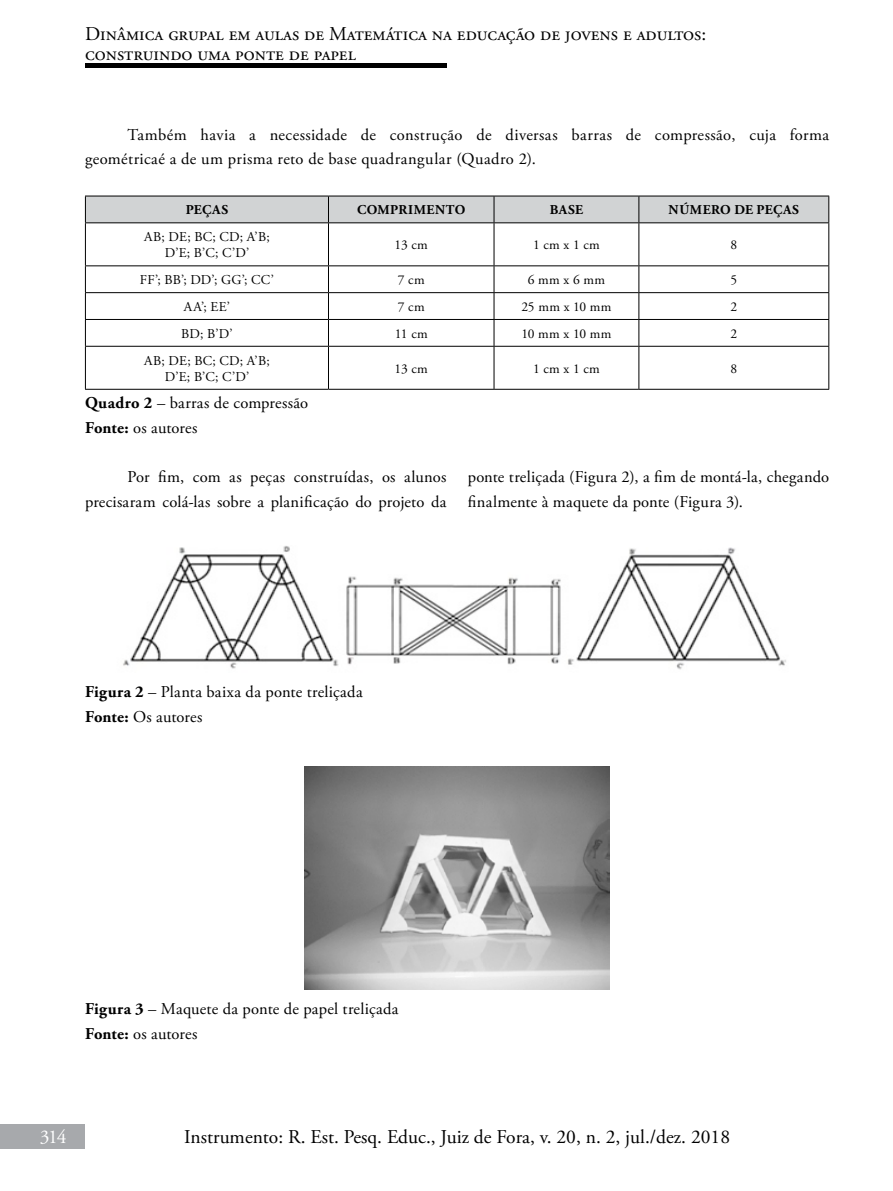
<style>
.page{position:relative;width:893px;height:1191px;background:#fff}
.page>*{position:absolute;margin:0;border:0;box-sizing:border-box;transform-origin:0 0}
.t1{font:19.5px/19.5px "Adobe Garamond Pro";color:#000}
.t2{font:19.5px "Adobe Garamond Pro";color:#fff}
.t3{font:16.5px/24.8px "Adobe Garamond Pro";letter-spacing:.015em;color:#000}
.t4{font:13.5px/16.2px "Adobe Garamond Pro";letter-spacing:.02em;color:#000;text-align:center}
.t5{font:700 13.5px "Adobe Garamond Pro";letter-spacing:.035em;color:#000}
.s1{font-weight:700}
</style>
<div class="page">
<hr style="left:85px;top:64px;width:361px;height:4px;background:#000">
<div style="left:0;top:1124px;width:85px;height:24px;background:#a7a9ac"></div>
<hr style="left:85px;top:265px;width:243px;height:1px;background:#000">
<hr style="left:328px;top:265px;width:166px;height:1px;background:#000">
<hr style="left:494px;top:265px;width:145px;height:1px;background:#000">
<hr style="left:639px;top:265px;width:190px;height:1px;background:#000">
<hr style="left:85px;top:292px;width:243px;height:1px;background:#000">
<hr style="left:328px;top:292px;width:166px;height:1px;background:#000">
<hr style="left:494px;top:292px;width:145px;height:1px;background:#000">
<hr style="left:639px;top:292px;width:190px;height:1px;background:#000">
<hr style="left:85px;top:319px;width:243px;height:1px;background:#000">
<hr style="left:328px;top:319px;width:166px;height:1px;background:#000">
<hr style="left:494px;top:319px;width:145px;height:1px;background:#000">
<hr style="left:639px;top:319px;width:190px;height:1px;background:#000">
<hr style="left:85px;top:346px;width:243px;height:1px;background:#000">
<hr style="left:328px;top:346px;width:166px;height:1px;background:#000">
<hr style="left:494px;top:346px;width:145px;height:1px;background:#000">
<hr style="left:639px;top:346px;width:190px;height:1px;background:#000">
<hr style="left:85px;top:389px;width:243px;height:1px;background:#000">
<hr style="left:328px;top:389px;width:166px;height:1px;background:#000">
<hr style="left:494px;top:389px;width:145px;height:1px;background:#000">
<hr style="left:639px;top:389px;width:190px;height:1px;background:#000">
<hr style="left:85px;top:223px;width:1px;height:42px;background:#000">
<svg style="left:85px;top:266px;width:1px;height:80px"></svg>
<hr style="left:85px;top:347px;width:1px;height:42px;background:#000">
<svg style="left:85px;top:196px;width:744px;height:27px;background:#c6c8c9"></svg>
<hr style="left:328px;top:223px;width:1px;height:42px;background:#000">
<hr style="left:494px;top:223px;width:1px;height:42px;background:#000">
<hr style="left:638px;top:223px;width:1px;height:42px;background:#000">
<hr style="left:828px;top:223px;width:1px;height:42px;background:#000">
<svg style="left:328px;top:266px;width:1px;height:80px"></svg>
<svg style="left:494px;top:266px;width:1px;height:80px"></svg>
<svg style="left:638px;top:266px;width:1px;height:80px"></svg>
<svg style="left:828px;top:266px;width:1px;height:80px"></svg>
<hr style="left:328px;top:347px;width:1px;height:42px;background:#000">
<hr style="left:494px;top:347px;width:1px;height:42px;background:#000">
<hr style="left:638px;top:347px;width:1px;height:42px;background:#000">
<hr style="left:828px;top:347px;width:1px;height:42px;background:#000">
<img style="left:123px;top:546px;width:663px;height:124px">
<img style="left:305px;top:766px;width:304px;height:223px">
<p class="t1" style="left:85px;top:25px;width:623px">Dinâmica grupal em aulas de Matemática na educação de jovens e adultos: construindo uma ponte de papel</p>
<p class="t3" style="left:85px;top:123px;width:746px;text-indent:43px">Também havia a necessidade de construção de diversas barras de compressão, cuja forma geométricaé a de um prisma reto de base quadrangular (Quadro 2).</p>
<p class="t5" style="left:186px;top:202px;width:44px">PEÇAS</p>
<p class="t5" style="left:357px;top:202px;width:110px">COMPRIMENTO</p>
<p class="t5" style="left:550px;top:202px;width:35px">BASE</p>
<p class="t5" style="left:669px;top:202px;width:132px">NÚMERO DE PEÇAS</p>
<p class="t4" style="left:144px;top:229px;width:127px">AB; DE; BC; CD; A’B;<br>D’E; B’C; C’D’</p>
<p class="t4" style="left:395px;top:237px;width:35px">13 cm</p>
<p class="t4" style="left:533px;top:237px;width:68px">1 cm x 1 cm</p>
<p class="t4" style="left:730px;top:237px;width:8px">8</p>
<p class="t4" style="left:140px;top:272px;width:136px">FF’; BB’; DD’; GG’; CC’</p>
<p class="t4" style="left:398px;top:272px;width:28px">7 cm</p>
<p class="t4" style="left:528px;top:272px;width:79px">6 mm x 6 mm</p>
<p class="t4" style="left:730px;top:272px;width:8px">5</p>
<p class="t4" style="left:184px;top:299px;width:48px">AA’; EE’</p>
<p class="t4" style="left:398px;top:299px;width:28px">7 cm</p>
<p class="t4" style="left:521px;top:299px;width:92px">25 mm x 10 mm</p>
<p class="t4" style="left:730px;top:299px;width:8px">2</p>
<p class="t4" style="left:181px;top:326px;width:53px">BD; B’D’</p>
<p class="t4" style="left:395px;top:326px;width:34px">11 cm</p>
<p class="t4" style="left:521px;top:326px;width:92px">10 mm x 10 mm</p>
<p class="t4" style="left:730px;top:326px;width:8px">2</p>
<p class="t4" style="left:144px;top:353px;width:127px">AB; DE; BC; CD; A’B;<br>D’E; B’C; C’D’</p>
<p class="t4" style="left:395px;top:361px;width:35px">13 cm</p>
<p class="t4" style="left:533px;top:361px;width:68px">1 cm x 1 cm</p>
<p class="t4" style="left:730px;top:361px;width:8px">8</p>
<p class="t3" style="left:85px;top:391px;width:225px"><span class="s1">Quadro 2</span> – barras de compressão<br><span class="s1">Fonte:</span> os autores</p>
<p class="t3" style="left:85px;top:465px;width:363px;text-align:right">Por fim, com as peças construídas, os alunos precisaram colá-las sobre a planificação do projeto da</p>
<p class="t3" style="left:468px;top:465px;width:363px">ponte treliçada (Figura 2), a fim de montá-la, chegando finalmente à maquete da ponte (Figura 3).</p>
<p class="t3" style="left:85px;top:680px;width:279px"><span class="s1">Figura 2</span> – Planta baixa da ponte treliçada<br><span class="s1">Fonte:</span> Os autores</p>
<p class="t3" style="left:85px;top:997px;width:315px"><span class="s1">Figura 3</span> – Maquete da ponte de papel treliçada<br><span class="s1">Fonte:</span> os autores</p>
<p class="t2" style="left:40px;top:1125px;width:28px">314</p>
<p class="t1" style="left:184px;top:1128px;width:547px">Instrumento: R. Est. Pesq. Educ., Juiz de Fora, v. 20, n. 2, jul./dez. 2018</p>
</div>
